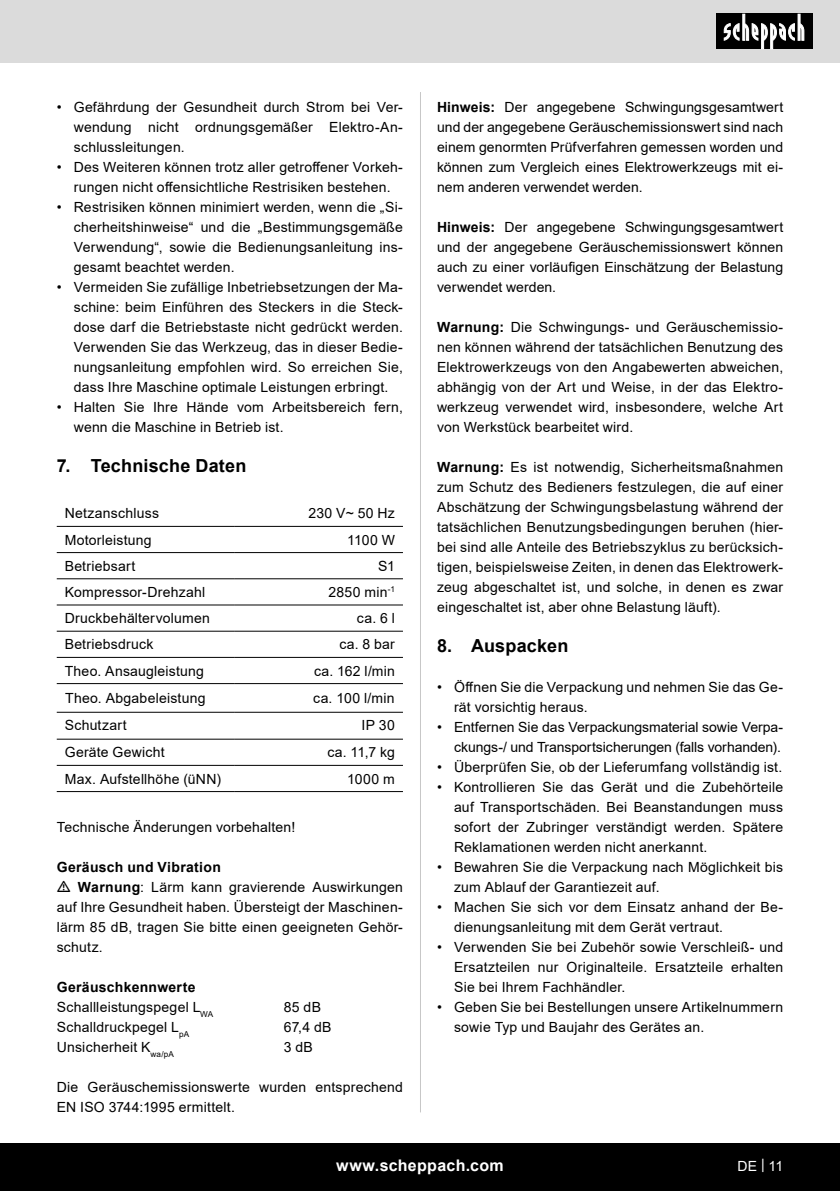
<style>
.page{position:relative;width:840px;height:1191px;background:#fff}
.page>*{position:absolute;margin:0;border:0;box-sizing:border-box;transform-origin:0 0}
.t1{font:700 18px "Arial";letter-spacing:.01em;color:#000}
.t2{font:700 16px "Arial";letter-spacing:.02em;color:#fff}
.Basiseinstellung{font:14px/20px "Arial";letter-spacing:.015em;color:#000;text-align:justify}
.Basistext_in_Tabellen{font:14px "Arial";letter-spacing:.015em;color:#000}
.Basiseinstellung-2{font:14px/20px "Arial";letter-spacing:-.005em;color:#000;text-align:right}
.t3{font:700 14px "Arial";letter-spacing:.02em;color:#000}
.t4{font:14px "Arial";color:#fff}
.s1{font-weight:700}
</style>
<div class="page">
<div style="left:0;top:0;width:839px;height:63px;background:#dbdbdb"></div>
<div style="left:0;top:1143px;width:839px;height:48px;background:#000"></div>
<div style="left:716px;top:14px;width:96px;height:35px;background:#000"></div>
<svg style="left:723px;top:14px;width:81px;height:35px"></svg>
<hr style="left:420px;top:92px;width:1px;height:1020px;background:#c7c7c7">
<svg style="left:57px;top:525px;width:346px;height:240px"></svg>
<svg style="left:57px;top:684px;width:346px;height:28px"></svg>
<hr style="left:57px;top:791px;width:177px;height:1px;background:#000">
<hr style="left:234px;top:791px;width:169px;height:1px;background:#000">
<hr style="left:57px;top:765px;width:177px;height:1px;background:#000">
<hr style="left:234px;top:765px;width:169px;height:1px;background:#000">
<hr style="left:57px;top:526px;width:177px;height:1px;background:#000">
<hr style="left:234px;top:526px;width:169px;height:1px;background:#000">
<hr style="left:57px;top:552px;width:177px;height:1px;background:#000">
<hr style="left:234px;top:552px;width:169px;height:1px;background:#000">
<hr style="left:57px;top:578px;width:177px;height:1px;background:#000">
<hr style="left:234px;top:578px;width:169px;height:1px;background:#000">
<hr style="left:57px;top:604px;width:177px;height:1px;background:#000">
<hr style="left:234px;top:604px;width:169px;height:1px;background:#000">
<hr style="left:57px;top:631px;width:177px;height:1px;background:#000">
<hr style="left:234px;top:631px;width:169px;height:1px;background:#000">
<hr style="left:57px;top:657px;width:177px;height:1px;background:#000">
<hr style="left:234px;top:657px;width:169px;height:1px;background:#000">
<hr style="left:57px;top:683px;width:177px;height:1px;background:#000">
<hr style="left:234px;top:683px;width:169px;height:1px;background:#000">
<hr style="left:57px;top:712px;width:177px;height:1px;background:#000">
<hr style="left:234px;top:712px;width:169px;height:1px;background:#000">
<hr style="left:57px;top:739px;width:177px;height:1px;background:#000">
<hr style="left:234px;top:739px;width:169px;height:1px;background:#000">
<p class="Basiseinstellung" style="left:74px;top:97px;width:330px;text-indent:-17px">• Gefährdung der Gesundheit durch Strom bei Ver&shy;wendung nicht ordnungsgemäßer Elektro-An&shy;schlussleitungen.</p>
<p class="Basiseinstellung" style="left:57px;top:157px;width:347px;text-align:center">• Des Weiteren können trotz aller getroffener Vorkeh&shy;rungen nicht offensichtliche Restrisiken bestehen.</p>
<p class="Basiseinstellung" style="left:74px;top:197px;width:330px;text-indent:-17px">• Restrisiken können minimiert werden, wenn die „Si&shy;cherheitshinweise“ und die „Bestimmungsgemäße Verwendung“, sowie die Bedienungsanleitung ins&shy;gesamt beachtet werden.</p>
<p class="Basiseinstellung" style="left:74px;top:277px;width:330px;text-indent:-17px">• Vermeiden Sie zufällige Inbetriebsetzungen der Ma&shy;schine: beim Einführen des Steckers in die Steck&shy;dose darf die Betriebstaste nicht gedrückt werden.<br>Verwenden Sie das Werkzeug, das in dieser Bedie&shy;nungsanleitung empfohlen wird. So erreichen Sie, dass Ihre Maschine optimale Leistungen erbringt.</p>
<p class="Basiseinstellung" style="left:74px;top:397px;width:330px;text-indent:-17px">• Halten Sie Ihre Hände vom Arbeitsbereich fern, wenn die Maschine in Betrieb ist.</p>
<p class="t1" style="left:57px;top:453px;width:191px">7. Technische Daten</p>
<p class="Basistext_in_Tabellen" style="left:65px;top:504px;width:96px">Netzanschluss</p>
<p class="Basistext_in_Tabellen" style="left:308px;top:504px;width:88px">230 V~ 50 Hz</p>
<p class="Basistext_in_Tabellen" style="left:65px;top:530px;width:88px">Motorleistung</p>
<p class="Basistext_in_Tabellen" style="left:347px;top:530px;width:49px">1100 W</p>
<p class="Basistext_in_Tabellen" style="left:65px;top:556px;width:72px">Betriebsart</p>
<p class="Basistext_in_Tabellen" style="left:378px;top:556px;width:18px">S1</p>
<p class="Basistext_in_Tabellen" style="left:65px;top:582px;width:142px">Kompressor-Drehzahl</p>
<p class="Basistext_in_Tabellen" style="left:328px;top:582px;width:68px">2850 min<sup>-1</sup></p>
<p class="Basistext_in_Tabellen" style="left:65px;top:608px;width:146px">Druckbehältervolumen</p>
<p class="Basistext_in_Tabellen" style="left:357px;top:608px;width:39px">ca. 6 l</p>
<p class="Basistext_in_Tabellen" style="left:65px;top:635px;width:90px">Betriebsdruck</p>
<p class="Basistext_in_Tabellen" style="left:339px;top:635px;width:57px">ca. 8 bar</p>
<p class="Basistext_in_Tabellen" style="left:65px;top:661px;width:141px">Theo. Ansaugleistung</p>
<p class="Basistext_in_Tabellen" style="left:314px;top:661px;width:82px">ca. 162 l/min</p>
<p class="Basiseinstellung" style="left:65px;top:688px;width:142px">Theo. Abgabeleistung</p>
<p class="Basiseinstellung" style="left:313px;top:688px;width:83px">ca. 100 l/min</p>
<p class="Basistext_in_Tabellen" style="left:65px;top:716px;width:63px">Schutzart</p>
<p class="Basistext_in_Tabellen" style="left:361px;top:716px;width:35px">IP 30</p>
<p class="Basistext_in_Tabellen" style="left:65px;top:743px;width:101px">Geräte Gewicht</p>
<p class="Basistext_in_Tabellen" style="left:327px;top:743px;width:69px">ca. 11,7 kg</p>
<p class="Basiseinstellung" style="left:65px;top:768px;width:158px">Max. Aufstellhöhe (üNN)</p>
<p class="Basiseinstellung" style="left:347px;top:768px;width:49px">1000 m</p>
<p class="Basiseinstellung" style="left:57px;top:817px;width:240px">Technische Änderungen vorbehalten!</p>
<p class="t3" style="left:57px;top:857px;width:165px">Geräusch und Vibration</p>
<p class="Basiseinstellung" style="left:57px;top:877px;width:347px;text-indent:21px"><span class="s1">Warnung</span>: Lärm kann gravierende Auswirkungen auf Ihre Gesundheit haben. Übersteigt der Maschinen&shy;lärm 85 dB, tragen Sie bitte einen geeigneten Gehör&shy;schutz.</p>
<p class="t3" style="left:57px;top:977px;width:140px">Geräuschkennwerte</p>
<p class="Basiseinstellung" style="left:57px;top:997px;width:158px">Schallleistungspegel L<sub>WA</sub></p>
<p class="Basiseinstellung" style="left:283px;top:997px;width:39px">85 dB</p>
<p class="Basiseinstellung" style="left:57px;top:1017px;width:134px">Schalldruckpegel L<sub>pA</sub></p>
<p class="Basiseinstellung" style="left:283px;top:1017px;width:49px">67,4 dB</p>
<p class="Basiseinstellung" style="left:57px;top:1037px;width:118px">Unsicherheit K<sub>wa/pA</sub></p>
<p class="Basiseinstellung" style="left:283px;top:1037px;width:31px">3 dB</p>
<p class="Basiseinstellung" style="left:57px;top:1077px;width:347px">Die Geräuschemissionswerte wurden entsprechend<br>EN ISO 3744:1995 ermittelt.</p>
<p class="Basiseinstellung" style="left:437px;top:97px;width:347px"><span class="s1">Hinweis:</span> Der angegebene Schwingungsgesamtwert und der angegebene Geräuschemissionswert sind nach einem genormten Prüfverfahren gemessen worden und können zum Vergleich eines Elektrowerkzeugs mit ei&shy;nem anderen verwendet werden.</p>
<p class="Basiseinstellung" style="left:437px;top:217px;width:347px"><span class="s1">Hinweis:</span> Der angegebene Schwingungsgesamtwert und der angegebene Geräuschemissionswert können auch zu einer vorläufigen Einschätzung der Belastung verwendet werden.</p>
<p class="Basiseinstellung" style="left:437px;top:317px;width:347px"><span class="s1">Warnung:</span> Die Schwingungs- und Geräuschemissio&shy;nen können während der tatsächlichen Benutzung des Elektrowerkzeugs von den Angabewerten abweichen, abhängig von der Art und Weise, in der das Elektro&shy;werkzeug verwendet wird, insbesondere, welche Art von Werkstück bearbeitet wird.</p>
<p class="Basiseinstellung" style="left:437px;top:457px;width:347px"><span class="s1">Warnung:</span> Es ist notwendig, Sicherheitsmaßnahmen zum Schutz des Bedieners festzulegen, die auf einer Abschätzung der Schwingungsbelastung während der tatsächlichen Benutzungsbedingungen beruhen (hier&shy;bei sind alle Anteile des Betriebszyklus zu berücksich&shy;tigen, beispielsweise Zeiten, in denen das Elektrowerk&shy;zeug abgeschaltet ist, und solche, in denen es zwar eingeschaltet ist, aber ohne Belastung läuft).</p>
<p class="t1" style="left:437px;top:633px;width:133px">8. Auspacken</p>
<p class="Basiseinstellung" style="left:454px;top:677px;width:330px;text-indent:-17px">• Öffnen Sie die Verpackung und nehmen Sie das Ge&shy;rät vorsichtig heraus.</p>
<p class="Basiseinstellung-2" style="left:437px;top:717px;width:347px">• Entfernen Sie das Verpackungsmaterial sowie Verpa&shy;ckungs-/ und Transportsicherungen (falls vorhanden).</p>
<p class="Basiseinstellung" style="left:437px;top:757px;width:346px">• Überprüfen Sie, ob der Lieferumfang vollständig ist.</p>
<p class="Basiseinstellung" style="left:454px;top:777px;width:330px;text-indent:-17px">• Kontrollieren Sie das Gerät und die Zubehörteile auf Transportschäden. Bei Beanstandungen muss sofort der Zubringer verständigt werden. Spätere Reklamationen werden nicht anerkannt.</p>
<p class="Basiseinstellung" style="left:454px;top:857px;width:330px;text-indent:-17px">• Bewahren Sie die Verpackung nach Möglichkeit bis zum Ablauf der Garantiezeit auf.</p>
<p class="Basiseinstellung" style="left:454px;top:897px;width:330px;text-indent:-17px">• Machen Sie sich vor dem Einsatz anhand der Be&shy;dienungsanleitung mit dem Gerät vertraut.</p>
<p class="Basiseinstellung" style="left:454px;top:937px;width:330px;text-indent:-17px">• Verwenden Sie bei Zubehör sowie Verschleiß- und Ersatzteilen nur Originalteile. Ersatzteile erhalten Sie bei Ihrem Fachhändler.</p>
<p class="Basiseinstellung" style="left:454px;top:997px;width:330px;text-indent:-17px">• Geben Sie bei Bestellungen unsere Artikelnummern sowie Typ und Baujahr des Gerätes an.</p>
<p class="t2" style="left:336px;top:1154px;width:169px">www.scheppach.com</p>
<p class="t4" style="left:737px;top:1156px;width:47px">DE | 11</p>
</div>
